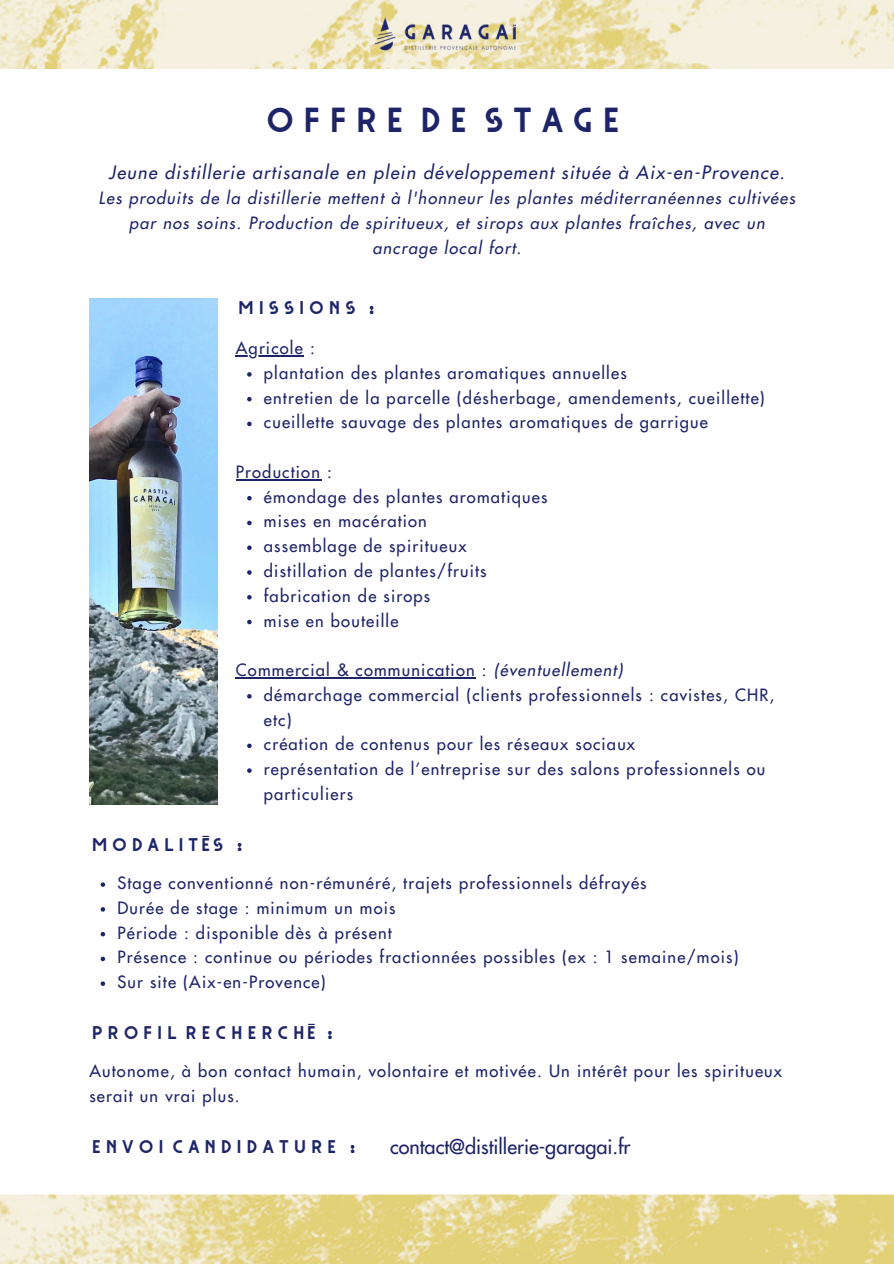
<style>
.page{position:relative;width:894px;height:1264px;background:#fff}
.page>*{position:absolute;margin:0;border:0;box-sizing:border-box;transform-origin:0 0}
.t1{font:37.5px "Grotesk";color:#1e2468}
.t2{font:19.8px "Grotesk";color:#1e2568}
.t3{font:500 19.8px "Futura Std";color:#1e2468}
.t4{font:italic 500 18px "Futura Std";letter-spacing:.07em;color:#1e2468}
.t5{font:500 16.5px/24.8px "Futura Std";letter-spacing:.07em;color:#1e2468}
.t6{font:italic 500 16.5px/24.8px "Futura Std";letter-spacing:.07em;color:#1e2468;text-align:center}
.s1{font-style:italic}
</style>
<div class="page">
<img style="left:0;top:0;width:893px;height:1263px">
<div style="left:0;top:69px;width:893px;height:1125px;background:#fff"></div>
<img style="left:369px;top:13px;width:155px;height:47px">
<img style="left:89px;top:298px;width:129px;height:506px">
<hr style="left:236px;top:355px;width:68px;height:1px;background:#1e2468">
<svg style="left:247px;top:372px;width:4px;height:4px"></svg>
<svg style="left:247px;top:397px;width:4px;height:4px"></svg>
<svg style="left:247px;top:421px;width:4px;height:5px"></svg>
<hr style="left:236px;top:479px;width:85px;height:1px;background:#1e2468">
<svg style="left:247px;top:496px;width:4px;height:4px"></svg>
<svg style="left:247px;top:520px;width:4px;height:5px"></svg>
<svg style="left:247px;top:545px;width:4px;height:5px"></svg>
<svg style="left:247px;top:570px;width:4px;height:4px"></svg>
<svg style="left:247px;top:595px;width:4px;height:4px"></svg>
<svg style="left:247px;top:619px;width:4px;height:5px"></svg>
<hr style="left:236px;top:677px;width:240px;height:1px;background:#1e2468">
<svg style="left:247px;top:694px;width:4px;height:4px"></svg>
<svg style="left:247px;top:743px;width:4px;height:5px"></svg>
<svg style="left:247px;top:768px;width:4px;height:4px"></svg>
<svg style="left:101px;top:882px;width:4px;height:4px"></svg>
<svg style="left:101px;top:907px;width:4px;height:4px"></svg>
<svg style="left:101px;top:931px;width:4px;height:5px"></svg>
<svg style="left:101px;top:956px;width:4px;height:5px"></svg>
<svg style="left:101px;top:981px;width:4px;height:4px"></svg>
<p class="t1" style="left:261px;top:103px;width:364px">OFFRE DE STAGE</p>
<p class="t4" style="left:109px;top:165px;width:677px">Jeune distillerie artisanale en plein développement située à Aix-en-Provence.</p>
<p class="t6" style="left:98px;top:186px;width:697px">Les produits de la distillerie mettent à l'honneur les plantes méditerranéennes cultivées par nos soins. Production de spiritueux, et sirops aux plantes fraîches, avec un ancrage local fort.</p>
<p class="t2" style="left:236px;top:299px;width:147px">MISSIONS :</p>
<h1 class="t5" style="left:236px;top:336px;width:80px">Agricole :</h1>
<h4 class="t5" style="left:264px;top:361px;width:364px">plantation des plantes aromatiques annuelles</h4>
<p class="t5" style="left:264px;top:386px;width:502px">entretien de la parcelle (désherbage, amendements, cueillette)</p>
<h2 class="t5" style="left:264px;top:410px;width:445px">cueillette sauvage des plantes aromatiques de garrigue</h2>
<h4 class="t5" style="left:236px;top:460px;width:98px">Production :</h4>
<p class="t5" style="left:264px;top:485px;width:285px">émondage des plantes aromatiques</p>
<p class="t5" style="left:264px;top:509px;width:164px">mises en macération</p>
<p class="t5" style="left:264px;top:534px;width:204px">assemblage de spiritueux</p>
<h4 class="t5" style="left:264px;top:559px;width:224px">distillation de plantes/fruits</h4>
<p class="t5" style="left:264px;top:584px;width:168px">fabrication de sirops</p>
<p class="t5" style="left:264px;top:608px;width:136px">mise en bouteille</p>
<p class="t5" style="left:236px;top:658px;width:388px">Commercial &amp; communication : <span class="s1">(éventuellement)</span></p>
<p class="t5" style="left:264px;top:683px;width:512px">démarchage commercial (clients professionnels : cavistes, CHR, etc)</p>
<p class="t5" style="left:264px;top:732px;width:372px">création de contenus pour les réseaux sociaux</p>
<p class="t5" style="left:264px;top:757px;width:503px">représentation de l’entreprise sur des salons professionnels ou particuliers</p>
<h2 class="t2" style="left:89px;top:836px;width:162px">MODALITÉS :</h2>
<p class="t5" style="left:117px;top:871px;width:530px">Stage conventionné non-rémunéré, trajets professionnels défrayés</p>
<p class="t5" style="left:117px;top:896px;width:279px">Durée de stage : minimum un mois</p>
<p class="t5" style="left:117px;top:920px;width:276px">Période : disponible dès à présent</p>
<p class="t5" style="left:117px;top:945px;width:622px">Présence : continue ou périodes fractionnées possibles (ex : 1 semaine/mois)</p>
<p class="t5" style="left:117px;top:970px;width:210px">Sur site (Aix-en-Provence)</p>
<h2 class="t2" style="left:89px;top:1024px;width:252px">PROFIL RECHERCHÉ :</h2>
<h4 class="t5" style="left:89px;top:1059px;width:694px">Autonome, à bon contact humain, volontaire et motivée. Un intérêt pour les spiritueux serait un vrai plus.</h4>
<p class="t2" style="left:89px;top:1138px;width:275px">ENVOI CANDIDATURE :</p>
<h4 class="t3" style="left:390px;top:1138px;width:242px">contact@distillerie-garagai.fr</h4>
</div>
